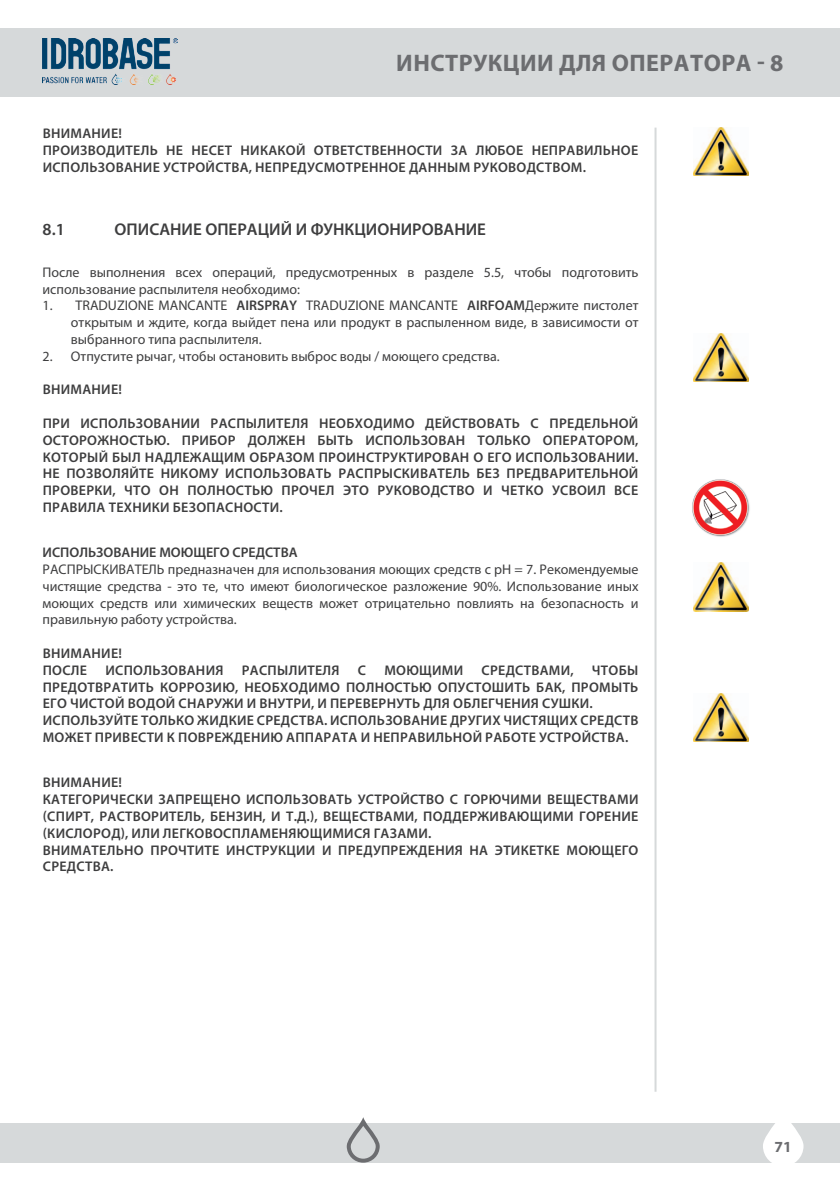
<style>
.page{position:relative;width:840px;height:1191px;background:#fff}
.page>*{position:absolute;margin:0;border:0;box-sizing:border-box;transform-origin:0 0}
.t1{font:700 24px "Myriad Pro";letter-spacing:.02em;color:#6c6d70}
.t2{font:600 17px "Myriad Pro";color:#3e3e3f}
.t3{font:700 15.4px "Myriad Pro";color:#6c6d70}
.t4{font:600 14px/16.8px "Myriad Pro";letter-spacing:.02em;color:#3e3e3f}
.t5{font:14px/16.8px "Myriad Pro";color:#3e3e3f;text-align:justify}
.t6{font:600 14px "Myriad Pro";color:#3e3e3f}
.s1{font-weight:600}
</style>
<div class="page">
<div style="left:0;top:1123px;width:839px;height:39px;background:#d6d9da"></div>
<div style="left:0;top:28px;width:839px;height:68px;background:#d6d9da"></div>
<svg style="left:762px;top:1123px;width:41px;height:40px"></svg>
<svg style="left:346px;top:1117px;width:33px;height:45px"></svg>
<hr style="left:654px;top:128px;width:2px;height:963px;background:#d6d9da">
<img style="left:693px;top:128px;width:55px;height:48px">
<img style="left:693px;top:333px;width:55px;height:48px">
<img style="left:693px;top:693px;width:55px;height:48px">
<img style="left:693px;top:563px;width:55px;height:48px">
<img style="left:692px;top:479px;width:57px;height:58px">
<img style="left:43px;top:38px;width:135px;height:46px">
<h1 class="t1" style="left:396px;top:48px;width:94px">ИНСТРУКЦ</h1>
<h1 class="t1" style="left:519px;top:48px;width:265px">ИИ ДЛЯ ОПЕРАТОРА - 8</h1>
<p class="t4" style="left:43px;top:125px;width:133px">ВНИМАНИЕ!<br>ПРОИЗВОДИТЕЛЬ не</p>
<p class="t4" style="left:191px;top:141px;width:9px">несет</p>
<p class="t4" style="left:240px;top:141px;width:10px">никакой</p>
<p class="t4" style="left:314px;top:141px;width:10px">ответственности</p>
<p class="t4" style="left:450px;top:141px;width:36px">за любое</p>
<p class="t4" style="left:531px;top:141px;width:10px">неправильное</p>
<p class="t4" style="left:43px;top:158px;width:10px">использование</p>
<p class="t4" style="left:163px;top:158px;width:10px">устройства</p>
<p class="t4" style="left:249px;top:158px;width:17px">,непредусмотренное</p>
<p class="t4" style="left:409px;top:158px;width:12px">данным</p>
<p class="t4" style="left:473px;top:158px;width:10px">руководством</p>
<p class="t4" style="left:582px;top:158px;width:5px">.</p>
<p class="t2" style="left:43px;top:218px;width:24px">8.1</p>
<p class="t2" style="left:115px;top:218px;width:373px">ОПИСАНИЕ ОПЕРАЦИЙ И ФУНКЦИОНИРОВАНИЕ</p>
<p class="t5" style="left:43px;top:263px;width:597px">После выполнения всех операций, предусмотренных в разделе 5.5, чтобы подготовить использование распылителя необходимо:</p>
<p class="t5" style="left:71px;top:297px;width:568px;text-indent:-28px">1. TRADUZIONE MANCANTE <span class="s1">AIRSPRAY</span> TRADUZIONE MANCANTE <span class="s1">AIRFOAM</span>Держите пистолет открытым и ждите, когда выйдет пена или продукт в распыленном виде, в зависимости от выбранного типа распылителя.</p>
<p class="t5" style="left:43px;top:347px;width:458px">2. Отпустите рычаг, чтобы остановить выброс воды / моющего средства.</p>
<p class="t4" style="left:43px;top:381px;width:81px">ВНИМАНИЕ!</p>
<p class="t4" style="left:43px;top:414px;width:19px">При</p>
<p class="t4" style="left:80px;top:414px;width:11px">использовании</p>
<p class="t4" style="left:210px;top:414px;width:10px">распылителя</p>
<p class="t4" style="left:319px;top:414px;width:11px">необходимо</p>
<p class="t4" style="left:425px;top:414px;width:10px">действовать</p>
<p class="t4" style="left:530px;top:414px;width:29px">с предельной</p>
<p class="t4" style="left:43px;top:431px;width:11px">осторожностью</p>
<p class="t4" style="left:166px;top:431px;width:35px">. Прибор</p>
<p class="t4" style="left:247px;top:431px;width:11px">должен</p>
<p class="t4" style="left:317px;top:431px;width:10px">быть</p>
<p class="t4" style="left:365px;top:431px;width:10px">использован</p>
<p class="t4" style="left:477px;top:431px;width:10px">только</p>
<p class="t4" style="left:542px;top:431px;width:11px">оператором</p>
<p class="t4" style="left:635px;top:431px;width:5px">,</p>
<p class="t4" style="left:43px;top:448px;width:11px">который</p>
<p class="t4" style="left:112px;top:448px;width:10px">был</p>
<p class="t4" style="left:145px;top:448px;width:11px">надлежащим</p>
<p class="t4" style="left:249px;top:448px;width:11px">образом</p>
<p class="t4" style="left:318px;top:448px;width:10px">проинструктирован</p>
<p class="t4" style="left:473px;top:448px;width:23px">о его</p>
<p class="t4" style="left:515px;top:448px;width:11px">использовании</p>
<p class="t4" style="left:635px;top:448px;width:5px">.</p>
<p class="t4" style="left:43px;top:465px;width:34px">Не позволяйте</p>
<p class="t4" style="left:161px;top:465px;width:11px">никому</p>
<p class="t4" style="left:225px;top:465px;width:10px">использовать</p>
<p class="t4" style="left:338px;top:465px;width:147px">РАСПРЫСКИВАТЕЛЬ без</p>
<p class="t4" style="left:506px;top:465px;width:10px">предварительной</p>
<p class="t4" style="left:43px;top:482px;width:10px">проверки</p>
<p class="t4" style="left:112px;top:482px;width:22px">, что</p>
<p class="t4" style="left:159px;top:482px;width:11px">он</p>
<p class="t4" style="left:187px;top:482px;width:11px">полностью</p>
<p class="t4" style="left:281px;top:482px;width:10px">прочел</p>
<p class="t4" style="left:343px;top:482px;width:10px">это</p>
<p class="t4" style="left:377px;top:482px;width:10px">руководство</p>
<p class="t4" style="left:483px;top:482px;width:28px">и четко</p>
<p class="t4" style="left:552px;top:482px;width:10px">усвоил</p>
<p class="t4" style="left:614px;top:482px;width:9px">все</p>
<p class="t4" style="left:43px;top:498px;width:10px">правила</p>
<p class="t4" style="left:109px;top:498px;width:10px">техники</p>
<p class="t4" style="left:173px;top:498px;width:10px">безопасности</p>
<p class="t4" style="left:279px;top:498px;width:5px">.</p>
<p class="t6" style="left:43px;top:543px;width:256px">ИСПОЛЬЗОВАНИЕ МОЮЩЕГО СРЕДСТВА</p>
<p class="t5" style="left:43px;top:561px;width:597px">РАСПРЫСКИВАТЕЛЬ предназначен для использования моющих средств с рН = 7. Рекомендуемые чистящие средства - это те, что имеют биологическое разложение 90%. Использование иных моющих средств или химических веществ может отрицательно повлиять на безопасность и правильную работу устройства.</p>
<p class="t4" style="left:43px;top:644px;width:81px">ВНИМАНИЕ!<br>После</p>
<p class="t4" style="left:105px;top:661px;width:10px">использования</p>
<p class="t4" style="left:242px;top:661px;width:99px">РАСПЫЛИТЕЛЯ</p>
<p class="t4" style="left:358px;top:661px;width:10px">С</p>
<p class="t4" style="left:384px;top:661px;width:80px">МОЮЩИМИ</p>
<p class="t4" style="left:481px;top:661px;width:94px">СРЕДСТВАМИ,</p>
<p class="t4" style="left:591px;top:661px;width:10px">чтобы</p>
<p class="t4" style="left:43px;top:678px;width:10px">предотвратить</p>
<p class="t4" style="left:160px;top:678px;width:11px">коррозию</p>
<p class="t4" style="left:235px;top:678px;width:20px">, необходимо</p>
<p class="t4" style="left:346px;top:678px;width:11px">полностью</p>
<p class="t4" style="left:437px;top:678px;width:11px">опустошить</p>
<p class="t4" style="left:536px;top:678px;width:10px">бак</p>
<p class="t4" style="left:561px;top:678px;width:20px">, промыть</p>
<p class="t4" style="left:43px;top:695px;width:9px">его</p>
<p class="t4" style="left:70px;top:695px;width:10px">чистой</p>
<p class="t4" style="left:128px;top:695px;width:11px">водой</p>
<p class="t4" style="left:178px;top:695px;width:161px">СНАРУЖИ И ВНУТРИ, и перевернуть</p>
<p class="t4" style="left:423px;top:695px;width:10px">для</p>
<p class="t4" style="left:453px;top:695px;width:10px">облегчения</p>
<p class="t4" style="left:542px;top:695px;width:11px">сушки</p>
<p class="t4" style="left:589px;top:695px;width:5px">.</p>
<p class="t4" style="left:43px;top:712px;width:20px">Используйте</p>
<p class="t4" style="left:141px;top:712px;width:10px">только</p>
<p class="t4" style="left:197px;top:712px;width:11px">жидкие</p>
<p class="t4" style="left:257px;top:712px;width:10px">средства</p>
<p class="t4" style="left:324px;top:712px;width:26px">. Использование</p>
<p class="t4" style="left:450px;top:712px;width:10px">других</p>
<p class="t4" style="left:503px;top:712px;width:11px">чистящих</p>
<p class="t4" style="left:580px;top:712px;width:10px">средств</p>
<p class="t4" style="left:43px;top:728px;width:11px">может</p>
<p class="t4" style="left:95px;top:728px;width:10px">привести</p>
<p class="t4" style="left:167px;top:728px;width:22px">к повреждению</p>
<p class="t4" style="left:286px;top:728px;width:10px">аппарата</p>
<p class="t4" style="left:360px;top:728px;width:23px">и неправильной</p>
<p class="t4" style="left:485px;top:728px;width:10px">работе</p>
<p class="t4" style="left:539px;top:728px;width:10px">устройства</p>
<p class="t4" style="left:624px;top:728px;width:5px">.</p>
<p class="t4" style="left:43px;top:774px;width:597px">ВНИМАНИЕ!<br>КАТЕГОРИЧЕСКИ ЗАПРЕЩЕНО ИСПОЛЬЗОВАТЬ УСТРОЙСТВО С ГОРЮЧИМИ ВЕЩЕСТВАМИ (СПИРТ, РАСТВОРИТЕЛЬ, БЕНЗИН, и т.д.), ВЕЩЕСТВАМИ, ПОДДЕРЖИВАЮЩИМИ ГОРЕНИЕ (КИСЛОРОД), ИЛИ ЛЕГКОВОСПЛАМЕНЯЮЩИМИСЯ ГАЗАМИ.<br>Внимательно</p>
<p class="t4" style="left:150px;top:841px;width:10px">прочтите</p>
<p class="t4" style="left:226px;top:841px;width:10px">инструкции</p>
<p class="t4" style="left:322px;top:841px;width:26px">и предупреждения</p>
<p class="t4" style="left:469px;top:841px;width:35px">на этикетке</p>
<p class="t4" style="left:566px;top:841px;width:12px">моющего</p>
<p class="t4" style="left:43px;top:858px;width:10px">средства</p>
<p class="t4" style="left:110px;top:858px;width:5px">.</p>
<p class="t3" style="left:774px;top:1136px;width:19px">71</p>
</div>
